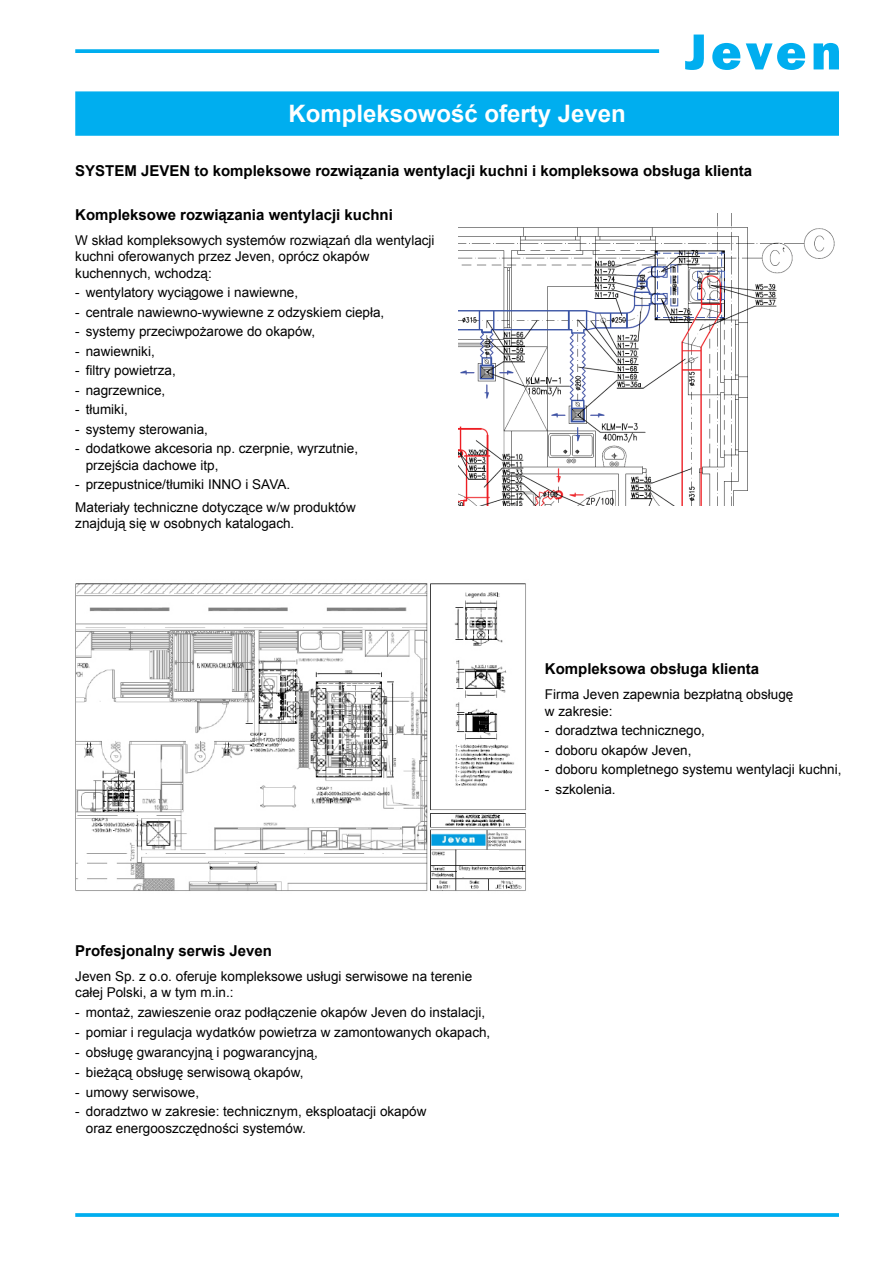
<style>
.page{position:relative;width:893px;height:1263px;background:#fff}
.page>*{position:absolute;margin:0;border:0;box-sizing:border-box;transform-origin:0 0}
.t1{font:700 24px "Arial";color:#fff}
.t2{font:700 15px "Arial";color:#000}
.t3{font:13.5px/16.5px "Arial";color:#000}
</style>
<div class="page">
<svg style="left:75px;top:1213px;width:764px;height:4px;background:#0fb2ef"></svg>
<svg style="left:75px;top:49px;width:584px;height:4px;background:#0fb3ef"></svg>
<svg style="left:685px;top:35px;width:19px;height:35px"></svg>
<svg style="left:712px;top:43px;width:28px;height:27px"></svg>
<svg style="left:746px;top:43px;width:59px;height:27px"></svg>
<svg style="left:814px;top:43px;width:25px;height:26px"></svg>
<div style="left:75px;top:91px;width:764px;height:45px;background:#00aeef;border:2px solid #00aeef"></div>
<img style="left:75px;top:583px;width:451px;height:308px">
<img style="left:458px;top:213px;width:377px;height:292px">
<div style="left:458px;top:871px;width:41px;height:6px;background:#fff"></div>
<div style="left:458px;top:850px;width:41px;height:13px;background:#fff"></div>
<h1 class="t1" style="left:288px;top:97px;width:339px">Kompleksowość oferty Jeven</h1>
<p class="t2" style="left:75px;top:161px;width:678px">SYSTEM JEVEN to kompleksowe rozwiązania wentylacji kuchni i kompleksowa obsługa klienta</p>
<p class="t2" style="left:75px;top:205px;width:319px">Kompleksowe rozwiązania wentylacji kuchni</p>
<p class="t3" style="left:75px;top:232px;width:361px">W skład kompleksowych systemów rozwiązań dla wentylacji kuchni oferowanych przez Jeven, oprócz okapów kuchennych, wchodzą:</p>
<p class="t3" style="left:75px;top:284px;width:224px">- wentylatory wyciągowe i nawiewne,</p>
<p class="t3" style="left:75px;top:304px;width:311px">- centrale nawiewno-wywiewne z odzyskiem ciepła,</p>
<p class="t3" style="left:75px;top:323px;width:242px">- systemy przeciwpożarowe do okapów,</p>
<p class="t3" style="left:75px;top:343px;width:81px">- nawiewniki,</p>
<p class="t3" style="left:75px;top:362px;width:102px">- filtry powietrza,</p>
<p class="t3" style="left:75px;top:382px;width:92px">- nagrzewnice,</p>
<p class="t3" style="left:75px;top:401px;width:54px">- tłumiki,</p>
<p class="t3" style="left:75px;top:421px;width:134px">- systemy sterowania,</p>
<p class="t3" style="left:86px;top:440px;width:274px;text-indent:-11px">- dodatkowe akcesoria np. czerpnie, wyrzutnie, przejścia dachowe itp,</p>
<p class="t3" style="left:75px;top:473px;width:282px;line-height:23px">- przepustnice/tłumiki INNO i SAVA.<br>Materiały techniczne dotyczące w/w produktów</p>
<p class="t3" style="left:75px;top:516px;width:221px">znajdują się w osobnych katalogach.</p>
<p class="t2" style="left:545px;top:659px;width:216px">Kompleksowa obsługa klienta</p>
<p class="t3" style="left:545px;top:686px;width:250px">Firma Jeven zapewnia bezpłatną obsługę w zakresie:</p>
<p class="t3" style="left:545px;top:722px;width:161px">- doradztwa technicznego,</p>
<p class="t3" style="left:545px;top:742px;width:148px">- doboru okapów Jeven,</p>
<p class="t3" style="left:545px;top:761px;width:298px">- doboru kompletnego systemu wentylacji kuchni,</p>
<p class="t3" style="left:545px;top:781px;width:72px">- szkolenia.</p>
<p class="t2" style="left:75px;top:940px;width:198px">Profesjonalny serwis Jeven</p>
<p class="t3" style="left:75px;top:968px;width:398px">Jeven Sp. z o.o. oferuje kompleksowe usługi serwisowe na terenie całej Polski, a w tym m.in.:</p>
<p class="t3" style="left:75px;top:1004px;width:411px">- montaż, zawieszenie oraz podłączenie okapów Jeven do instalacji,</p>
<p class="t3" style="left:75px;top:1024px;width:417px">- pomiar i regulacja wydatków powietrza w zamontowanych okapach,</p>
<p class="t3" style="left:75px;top:1044px;width:244px">- obsługę gwarancyjną i pogwarancyjną,</p>
<p class="t3" style="left:75px;top:1064px;width:230px">- bieżącą obsługę serwisową okapów,</p>
<p class="t3" style="left:75px;top:1084px;width:125px">- umowy serwisowe,</p>
<p class="t3" style="left:86px;top:1103px;width:342px;text-indent:-11px">- doradztwo w zakresie: technicznym, eksploatacji okapów oraz energooszczędności systemów.</p>
</div>
